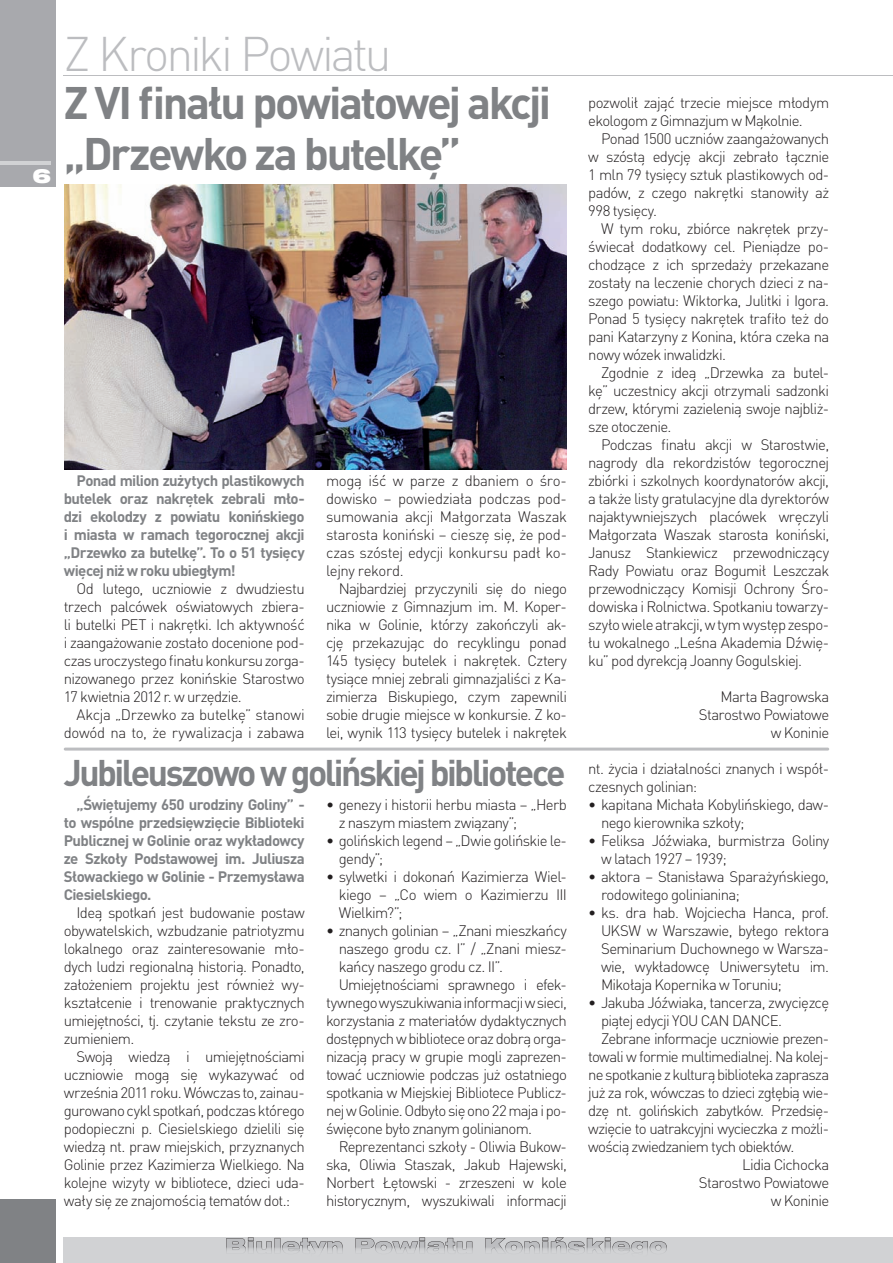
<style>
.page{position:relative;width:893px;height:1263px;background:#fff}
.page>*{position:absolute;margin:0;border:0;box-sizing:border-box;transform-origin:0 0}
.t1{font:300 48px "DIN Pro";letter-spacing:-.065em;color:#bcbdc0}
.t2{font:700 45px/50.2px "DIN Pro";letter-spacing:-.055em;color:#808285}
.t3{font:700 36.6px "DIN Pro";letter-spacing:-.07em;color:#808285}
.t4{font:900 expanded 19.5px "Swiss 721 BT";color:#fff}
.t5{font:300 15px/18px "DIN Pro";letter-spacing:-.045em;color:#231f20;text-align:justify}
.t6{font:700 15px/18px "DIN Pro";letter-spacing:-.04em;color:#808285;text-align:justify}
.t7{font:300 15px/18px "DIN Pro";letter-spacing:-.02em;color:#231f20;text-align:right}
</style>
<div class="page">
<div style="left:0;top:0;width:55px;height:186px;background:#a8a9ad"></div>
<div style="left:0;top:1199px;width:55px;height:64px;background:#808285"></div>
<div style="left:64px;top:1237px;width:829px;height:26px;background:#d1d2d4"></div>
<img style="left:233px;top:1248px;width:310px;height:4px">
<img style="left:547px;top:1248px;width:120px;height:4px">
<svg style="left:226px;top:1237px;width:441px;height:11px"></svg>
<hr style="left:0;top:162px;width:51px;height:3px;background:#d1d2d4">
<hr style="left:64px;top:747px;width:765px;height:3px;background:#bcbdc0;border-radius:2px">
<hr style="left:64px;top:75px;width:829px;height:1px;background:#bcbdc0">
<img style="left:65px;top:184px;width:501px;height:285px">
<h3 class="t4" style="left:32px;top:164px;width:20px">6</h3>
<h1 class="t1" style="left:64px;top:21px;width:329px">Z Kroniki Powiatu</h1>
<h2 class="t2" style="left:64px;top:76px;width:489px">Z VI finału powiatowej akcji „Drzewko za butelkę”</h2>
<p class="t6" style="left:64px;top:471px;width:242px;text-indent:13px">Ponad milion zużytych plastikowych butelek oraz nakrętek zebrali mło&shy;dzi ekolodzy z powiatu konińskiego i miasta w ramach tegorocznej akcji „Drzewko za butelkę”. To o 51 tysięcy więcej niż w roku ubiegłym!</p>
<p class="t5" style="left:64px;top:579px;width:242px;text-indent:13px">Od lutego, uczniowie z dwudziestu trzech palcówek oświatowych zbiera&shy;li butelki PET i nakrętki. Ich aktywność i zaangażowanie zostało docenione pod&shy;czas uroczystego finału konkursu zorga&shy;nizowanego przez konińskie Starostwo 17 kwietnia 2012 r. w urzędzie.</p>
<p class="t7" style="left:64px;top:705px;width:242px">Akcja „Drzewko za butelkę” stanowi dowód na to, że rywalizacja i zabawa</p>
<p class="t5" style="left:326px;top:471px;width:243px">mogą iść w parze z dbaniem o śro&shy;dowisko – powiedziała podczas pod&shy;sumowania akcji Małgorzata Waszak starosta koniński – cieszę się, że pod&shy;czas szóstej edycji konkursu padł ko&shy;lejny rekord.</p>
<p class="t5" style="left:326px;top:579px;width:242px;text-indent:13px">Najbardziej przyczynili się do niego uczniowie z Gimnazjum im. M. Koper&shy;nika w Golinie, którzy zakończyli ak&shy;cję przekazując do recyklingu ponad 145 tysięcy butelek i nakrętek. Cztery tysiące mniej zebrali gimnazjaliści z Ka&shy;zimierza Biskupiego, czym zapewnili sobie drugie miejsce w konkursie. Z ko&shy;lei, wynik 113 tysięcy butelek i nakrętek</p>
<h3 class="t3" style="left:64px;top:748px;width:503px">Jubileuszowo w golińskiej bibliotece</h3>
<p class="t6" style="left:64px;top:795px;width:242px;text-indent:13px">„Świętujemy 650 urodziny Goliny” - to wspólne przedsięwzięcie Biblioteki Publicznej w Golinie oraz wykładowcy ze Szkoły Podstawowej im. Juliusza Słowackiego w Golinie - Przemysława Ciesielskiego.</p>
<p class="t5" style="left:64px;top:903px;width:242px;text-indent:13px">Ideą spotkań jest budowanie postaw obywatelskich, wzbudzanie patriotyzmu lokalnego oraz zainteresowanie mło&shy;dych ludzi regionalną historią. Ponadto, założeniem projektu jest również wy&shy;kształcenie i trenowanie praktycznych umiejętności, tj. czytanie tekstu ze zro&shy;zumieniem.</p>
<p class="t5" style="left:64px;top:1047px;width:242px;text-indent:13px">Swoją wiedzą i umiejętnościami uczniowie mogą się wykazywać od września 2011 roku. Wówczas to, zainau&shy;gurowano cykl spotkań, podczas którego podopieczni p. Ciesielskiego dzielili się wiedzą nt. praw miejskich, przyznanych Golinie przez Kazimierza Wielkiego. Na kolejne wizyty w bibliotece, dzieci uda&shy;wały się ze znajomością tematów dot.:</p>
<p class="t5" style="left:339px;top:795px;width:230px;text-indent:-13px">• genezy i historii herbu miasta – „Herb z naszym miastem związany”;</p>
<p class="t5" style="left:339px;top:831px;width:230px;text-indent:-13px">• golińskich legend – „Dwie golińskie le&shy;gendy”;</p>
<p class="t5" style="left:339px;top:867px;width:230px;text-indent:-13px">• sylwetki i dokonań Kazimierza Wiel&shy;kiego – „Co wiem o Kazimierzu III Wielkim?”;</p>
<p class="t5" style="left:326px;top:921px;width:242px">• znanych golinian – „Znani mieszkańcy</p>
<p class="t5" style="left:339px;top:939px;width:230px">naszego grodu cz. I” / „Znani miesz-</p>
<p class="t5" style="left:339px;top:957px;width:166px">kańcy naszego grodu cz. II”.</p>
<p class="t5" style="left:339px;top:975px;width:230px">Umiejętnościami sprawnego i efek-</p>
<p class="t5" style="left:326px;top:993px;width:242px">tywnego wyszukiwania informacji w sieci,</p>
<p class="t5" style="left:326px;top:1011px;width:242px">korzystania z materiałów dydaktycznych</p>
<p class="t5" style="left:326px;top:1029px;width:242px">dostępnych w bibliotece oraz dobrą orga-</p>
<p class="t5" style="left:326px;top:1047px;width:242px">nizacją pracy w grupie mogli zaprezen-</p>
<p class="t5" style="left:326px;top:1065px;width:242px">tować uczniowie podczas już ostatniego</p>
<p class="t5" style="left:326px;top:1083px;width:242px">spotkania w Miejskiej Bibliotece Publicz-</p>
<p class="t5" style="left:326px;top:1101px;width:242px">nej w Golinie. Odbyło się ono 22 maja i po-</p>
<p class="t5" style="left:326px;top:1119px;width:208px">święcone było znanym golinianom.</p>
<p class="t5" style="left:339px;top:1137px;width:230px">Reprezentanci szkoły - Oliwia Bukow-</p>
<p class="t5" style="left:326px;top:1155px;width:242px">ska, Oliwia Staszak, Jakub Hajewski,</p>
<p class="t5" style="left:326px;top:1173px;width:242px">Norbert Łętowski - zrzeszeni w kole</p>
<p class="t5" style="left:326px;top:1191px;width:242px">historycznym, wyszukiwali informacji</p>
<p class="t5" style="left:588px;top:93px;width:242px">pozwolił zająć trzecie miejsce młodym ekologom z Gimnazjum w Mąkolnie.</p>
<p class="t5" style="left:588px;top:129px;width:242px;text-indent:13px">Ponad 1500 uczniów zaangażowanych w szóstą edycję akcji zebrało łącznie 1 mln 79 tysięcy sztuk plastikowych od&shy;padów, z czego nakrętki stanowiły aż 998 tysięcy.</p>
<p class="t5" style="left:588px;top:219px;width:242px;text-indent:13px">W tym roku, zbiórce nakrętek przy&shy;świecał dodatkowy cel. Pieniądze po&shy;chodzące z ich sprzedaży przekazane zostały na leczenie chorych dzieci z na&shy;szego powiatu: Wiktorka, Julitki i Igora.<br>Ponad 5 tysięcy nakrętek trafiło też do pani Katarzyny z Konina, która czeka na nowy wózek inwalidzki.</p>
<p class="t5" style="left:588px;top:363px;width:242px;text-indent:13px">Zgodnie z ideą „Drzewka za butel&shy;kę” uczestnicy akcji otrzymali sadzonki drzew, którymi zazielenią swoje najbliż&shy;sze otoczenie.</p>
<p class="t5" style="left:588px;top:435px;width:242px;text-indent:13px">Podczas finału akcji w Starostwie, nagrody dla rekordzistów tegorocznej zbiórki i szkolnych koordynatorów akcji, a także listy gratulacyjne dla dyrektorów najaktywniejszych placówek wręczyli Małgorzata Waszak starosta koniński, Janusz Stankiewicz przewodniczący Rady Powiatu oraz Bogumił Leszczak przewodniczący Komisji Ochrony Śro&shy;dowiska i Rolnictwa. Spotkaniu towarzy&shy;szyło wiele atrakcji, w tym występ zespo&shy;łu wokalnego „Leśna Akademia Dźwię&shy;ku” pod dyrekcją Joanny Gogulskiej.</p>
<p class="t5" style="left:699px;top:687px;width:132px;text-align:right">Marta Bagrowska<br>Starostwo Powiatowe w Koninie</p>
<p class="t5" style="left:588px;top:759px;width:242px">nt. życia i działalności znanych i współ&shy;czesnych golinian:</p>
<p class="t5" style="left:601px;top:795px;width:230px;text-indent:-13px">• kapitana Michała Kobylińskiego, daw&shy;nego kierownika szkoły;</p>
<p class="t5" style="left:601px;top:831px;width:230px;text-indent:-13px">• Feliksa Jóźwiaka, burmistrza Goliny w latach 1927 – 1939;</p>
<p class="t5" style="left:601px;top:867px;width:230px;text-indent:-13px">• aktora – Stanisława Sparażyńskiego, rodowitego golinianina;</p>
<p class="t5" style="left:601px;top:903px;width:230px;text-indent:-13px">• ks. dra hab. Wojciecha Hanca, prof.<br>UKSW w Warszawie, byłego rektora Seminarium Duchownego w Warsza&shy;wie, wykładowcę Uniwersytetu im.<br>Mikołaja Kopernika w Toruniu;</p>
<p class="t5" style="left:588px;top:993px;width:242px">• Jakuba Jóźwiaka, tancerza, zwycięzcę</p>
<p class="t5" style="left:601px;top:1011px;width:183px">piątej edycji YOU CAN DANCE.</p>
<p class="t5" style="left:601px;top:1029px;width:230px">Zebrane informacje uczniowie prezen-</p>
<p class="t5" style="left:588px;top:1047px;width:242px">towali w formie multimedialnej. Na kolej-</p>
<p class="t5" style="left:588px;top:1065px;width:242px">ne spotkanie z kulturą biblioteka zaprasza</p>
<p class="t5" style="left:588px;top:1083px;width:242px">już za rok, wówczas to dzieci zgłębią wie-</p>
<p class="t5" style="left:588px;top:1101px;width:242px">dzę nt. golińskich zabytków. Przedsię-</p>
<p class="t5" style="left:588px;top:1119px;width:242px">wzięcie to uatrakcyjni wycieczka z możli-</p>
<p class="t5" style="left:588px;top:1137px;width:208px">wością zwiedzaniem tych obiektów.</p>
<p class="t5" style="left:742px;top:1155px;width:89px">Lidia Cichocka</p>
<p class="t5" style="left:699px;top:1173px;width:132px">Starostwo Powiatowe</p>
<p class="t5" style="left:771px;top:1191px;width:60px">w Koninie</p>
</div>
